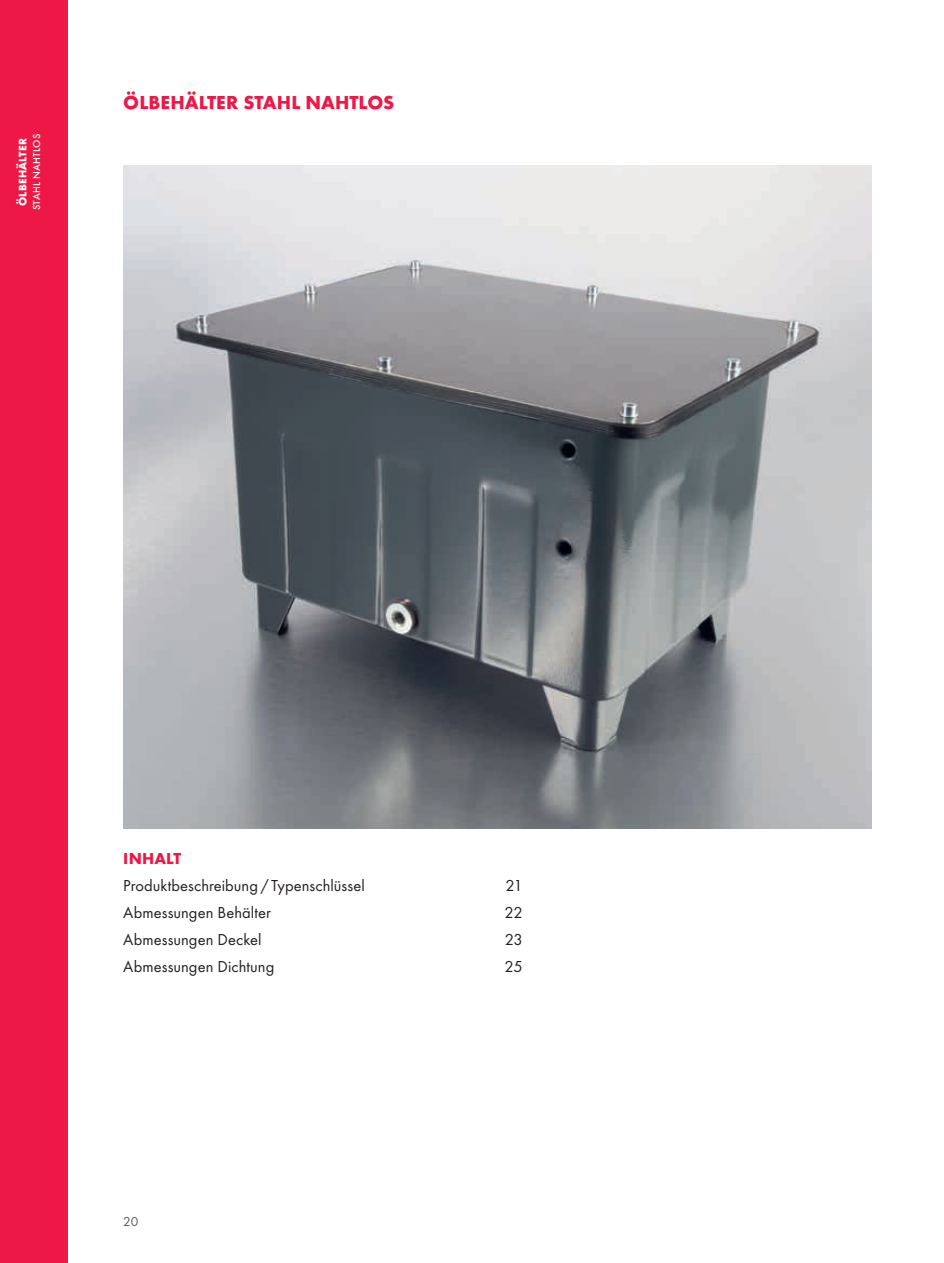
<style>
.page{position:relative;width:944px;height:1263px;background:#fff}
.page>*{position:absolute;margin:0;border:0;box-sizing:border-box;transform-origin:0 0}
.t1{font:800 19.5px "Function";color:#ed1845}
.t2{font:16.5px/27px "Function";letter-spacing:.005em;color:#231f20}
.t3{font:800 16.5px "Function";letter-spacing:.005em;color:#ed1845}
.t4{font:13.5px "Function";color:#57585a}
.t5{font:800 11.25px "Function";letter-spacing:.02em;color:#fff}
.t6{font:500 10.5px "Function";letter-spacing:.025em;color:#fff}
</style>
<div class="page">
<div style="left:0;top:0;width:68px;height:1263px;background:#ed1845"></div>
<img style="left:123px;top:165px;width:749px;height:664px">
<p class="t5" style="left:16px;top:206px;width:70px;rotate:-90deg">ÖLBEHÄLTER</p>
<p class="t6" style="left:30px;top:210px;width:78px;rotate:-90deg">STAHL NAHTLOS</p>
<p class="t1" style="left:123px;top:91px;width:273px">ÖLBEHÄLTER STAHL NAHTLOS</p>
<p class="t3" style="left:123px;top:848px;width:59px">INHALT</p>
<p class="t2" style="left:123px;top:872px;width:243px">Produktbeschreibung / Typenschlüssel<br>Abmessungen Behälter<br>Abmessungen Deckel<br>Abmessungen Dichtung</p>
<p class="t2" style="left:505px;top:872px;width:20px;text-align:justify">21<br>22<br>23<br>25</p>
<p class="t4" style="left:123px;top:1214px;width:17px">20</p>
</div>
